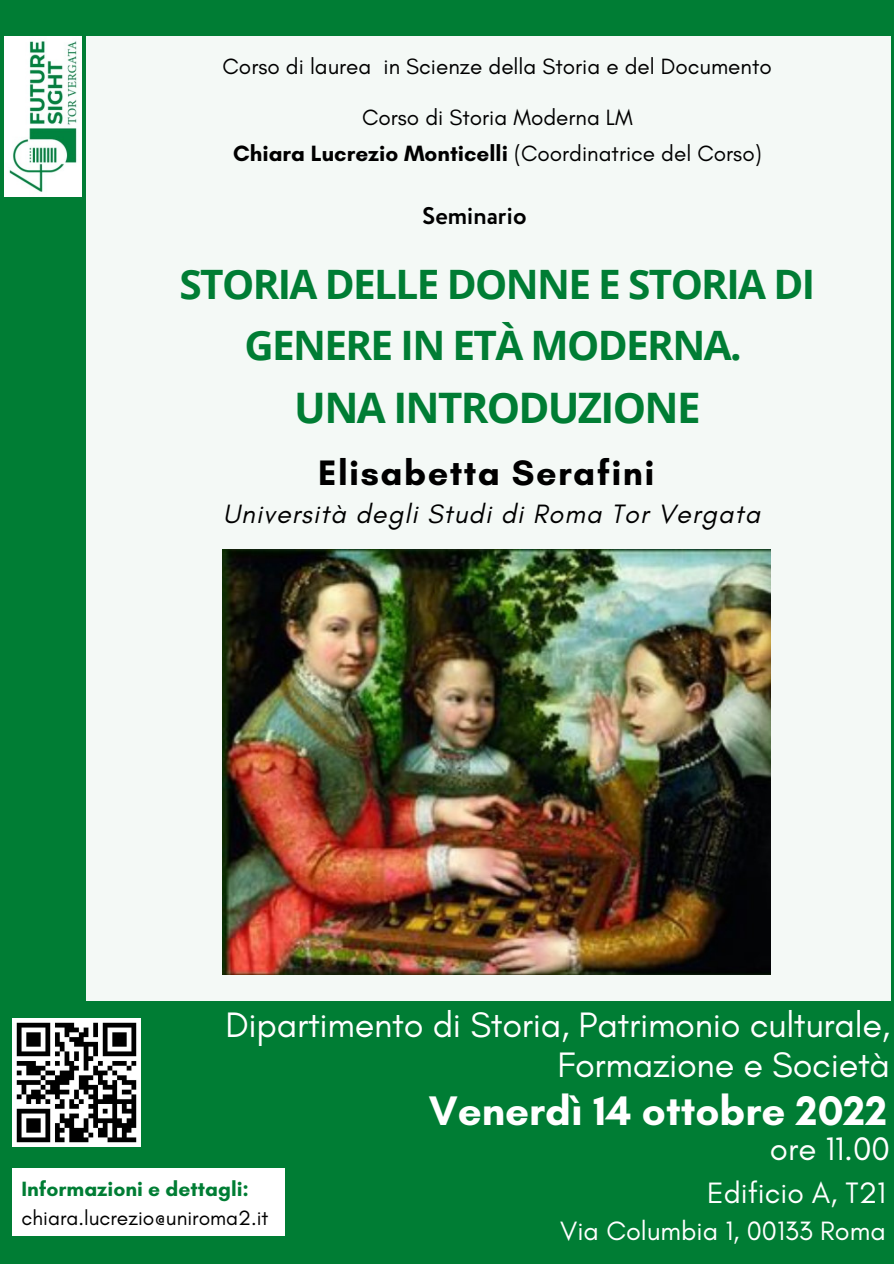
<style>
.page{position:relative;width:894px;height:1264px;background:#fff}
.page>*{position:absolute;margin:0;border:0;box-sizing:border-box;transform-origin:0 0}
.t1{font:700 42px "Glacial Indifference";color:#fff}
.t2{font:700 42px "Open Sans";letter-spacing:-.04em;color:#007d34}
.t3{font:700 40.5px/60.8px "Open Sans";letter-spacing:-.04em;color:#007d34;text-align:center}
.t4{font:36px/40.5px "Glacial Indifference";letter-spacing:-.01em;color:#fff;text-align:right}
.t5{font:700 36px "Glacial Indifference";letter-spacing:.04em;color:#000}
.t6{font:33px "Glacial Indifference";color:#fff}
.t7{font:30px "Glacial Indifference";color:#fff}
.t8{font:italic 27px "Glacial Indifference";letter-spacing:.04em;color:#000}
.t9{font:27px "Glacial Indifference";color:#fff}
.t10{font:700 24px "Circe";color:#000}
.t11{font:22.5px/36px "Glacial Indifference";color:#000;text-align:center}
.t12{font:21px "Glacial Indifference";color:#000}
.t13{font:700 21px "Glacial Indifference";color:#007d34}
.s1{font-weight:700}
</style>
<div class="page">
<div style="left:0;top:0;width:893px;height:1263px;background:#007d34"></div>
<div style="left:86px;top:37px;width:804px;height:963px;background:#f4f9f6"></div>
<div style="left:12px;top:1168px;width:273px;height:67px;background:#fff"></div>
<img style="left:4px;top:37px;width:78px;height:159px">
<img style="left:12px;top:1018px;width:129px;height:128px">
<img style="left:222px;top:549px;width:548px;height:425px">
<p class="t11" style="left:222px;top:48px;width:550px">Corso di laurea in Scienze della Storia e del Documento</p>
<p class="t11" style="left:233px;top:99px;width:530px">Corso di Storia Moderna LM<br><span class="s1">Chiara Lucrezio Monticelli</span> (Coordinatrice del Corso)</p>
<p class="t10" style="left:422px;top:199px;width:106px">Seminario</p>
<h2 class="t3" style="left:179px;top:253px;width:637px">STORIA DELLE DONNE E STORIA DI<br>GENERE IN ETÀ MODERNA.</h2>
<h1 class="t2" style="left:294px;top:378px;width:407px">UNA INTRODUZIONE</h1>
<h3 class="t5" style="left:318px;top:451px;width:338px">Elisabetta Serafini</h3>
<p class="t8" style="left:223px;top:497px;width:538px">Università degli Studi di Roma Tor Vergata</p>
<h3 class="t4" style="left:225px;top:1003px;width:666px">Dipartimento di Storia, Patrimonio culturale,<br>Formazione e Società</h3>
<h1 class="t1" style="left:428px;top:1085px;width:459px">Venerdì 14 ottobre 2022</h1>
<h3 class="t6" style="left:769px;top:1128px;width:122px">ore 11.00</h3>
<h3 class="t7" style="left:706px;top:1173px;width:180px">Edificio A, T21</h3>
<p class="t9" style="left:560px;top:1214px;width:327px">Via Columbia 1, 00133 Roma</p>
<p class="t13" style="left:22px;top:1175px;width:229px">Informazioni e dettagli:</p>
<p class="t12" style="left:22px;top:1204px;width:248px">chiara.lucrezio@uniroma2.it</p>
</div>
